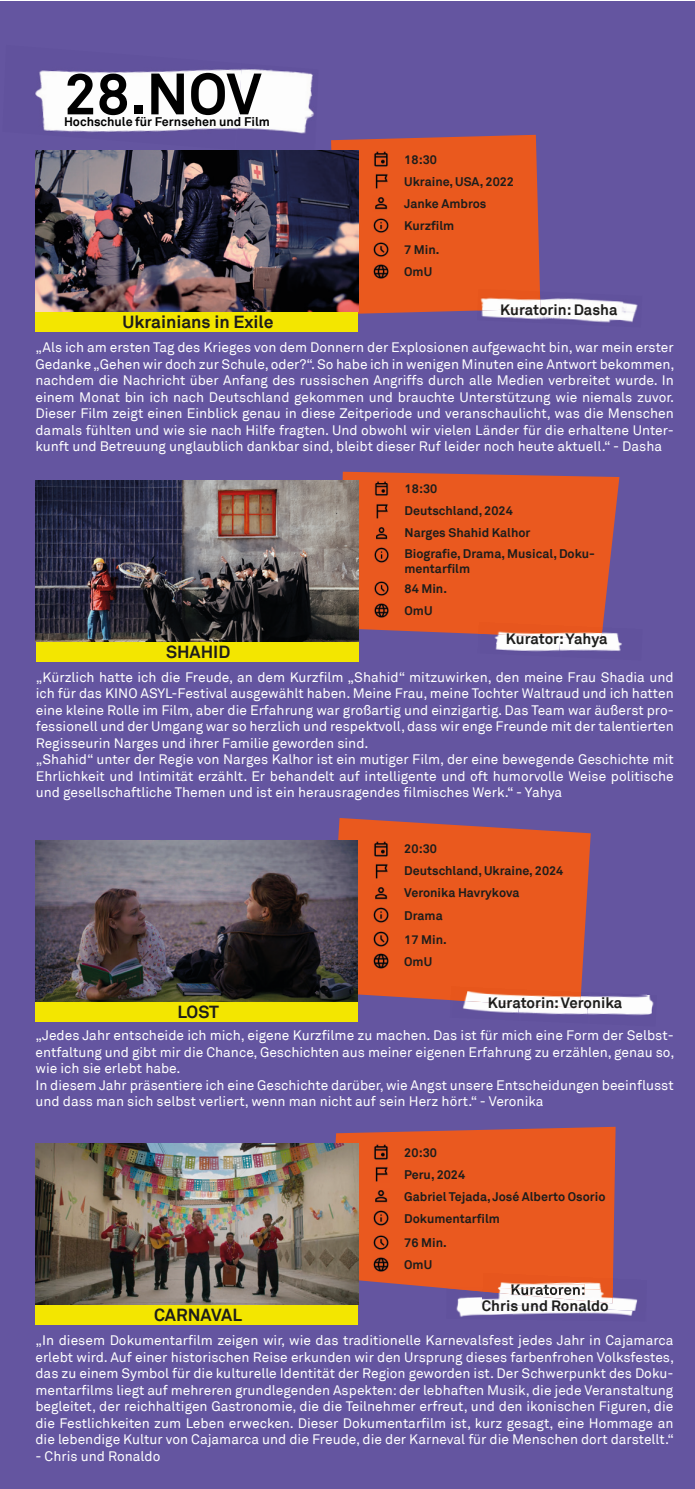
<style>
.page{position:relative;width:695px;height:1489px;background:#fff}
.page>*{position:absolute;margin:0;border:0;box-sizing:border-box;transform-origin:0 0}
.t1{font:700 57.5px "Akkurat";color:#000}
.t2{font:700 17.5px "Akkurat";color:#1d1d1b}
.t3{font:700 15px/15.8px "Akkurat";color:#1d1d1b;text-align:center}
.t4{font:13.75px/16.5px "Akkurat";color:#fff}
.t5{font:700 12.5px/22px "Akkurat";color:#1d1d1b}
.t6{font:700 12.5px "Akkurat";color:#000}
</style>
<div class="page">
<div style="left:0;top:1px;width:694px;height:1487px;background:#6455a0"></div>
<svg style="left:335px;top:1126px;width:280px;height:177px;fill:#ea591f"></svg>
<svg style="left:342px;top:471px;width:277px;height:167px;fill:#ea591f"></svg>
<img style="left:35px;top:69px;width:201px;height:63px">
<img style="left:236px;top:69px;width:82px;height:82px">
<svg style="left:338px;top:818px;width:252px;height:183px;fill:#ea591e"></svg>
<div style="left:35px;top:1001px;width:323px;height:20px;background:#f3e600"></div>
<img style="left:373px;top:840px;width:16px;height:16px">
<img style="left:373px;top:862px;width:16px;height:17px">
<img style="left:373px;top:884px;width:16px;height:17px">
<img style="left:373px;top:906px;width:16px;height:17px">
<img style="left:373px;top:931px;width:16px;height:16px">
<img style="left:373px;top:953px;width:16px;height:16px">
<div style="left:35px;top:1304px;width:323px;height:20px;background:#f3e600"></div>
<img style="left:35px;top:1143px;width:323px;height:161px">
<img style="left:373px;top:1143px;width:16px;height:17px">
<img style="left:373px;top:1165px;width:16px;height:17px">
<img style="left:373px;top:1187px;width:16px;height:17px">
<img style="left:373px;top:1209px;width:16px;height:17px">
<img style="left:373px;top:1234px;width:16px;height:16px">
<img style="left:373px;top:1256px;width:16px;height:16px">
<div style="left:36px;top:641px;width:322px;height:20px;background:#f3e600"></div>
<img style="left:36px;top:480px;width:322px;height:161px">
<img style="left:373px;top:480px;width:16px;height:16px">
<img style="left:373px;top:502px;width:16px;height:17px">
<img style="left:373px;top:524px;width:16px;height:17px">
<img style="left:373px;top:546px;width:16px;height:17px">
<img style="left:373px;top:580px;width:16px;height:16px">
<img style="left:373px;top:602px;width:16px;height:16px">
<div style="left:331px;top:135px;width:209px;height:179px;background:#ea591e"></div>
<div style="left:35px;top:311px;width:323px;height:21px;background:#f3e600"></div>
<img style="left:35px;top:151px;width:323px;height:160px">
<img style="left:373px;top:151px;width:16px;height:16px">
<img style="left:373px;top:173px;width:16px;height:16px">
<img style="left:373px;top:195px;width:16px;height:16px">
<img style="left:373px;top:217px;width:16px;height:16px">
<img style="left:373px;top:241px;width:16px;height:16px">
<img style="left:373px;top:263px;width:16px;height:17px">
<img style="left:36px;top:840px;width:321px;height:161px">
<img style="left:477px;top:295px;width:81px;height:25px">
<img style="left:558px;top:298px;width:80px;height:25px">
<img style="left:477px;top:289px;width:63px;height:21px">
<img style="left:560px;top:627px;width:62px;height:24px">
<img style="left:477px;top:633px;width:83px;height:19px">
<img style="left:478px;top:622px;width:124px;height:16px">
<img style="left:588px;top:992px;width:66px;height:23px">
<img style="left:519px;top:991px;width:69px;height:24px">
<img style="left:449px;top:1000px;width:70px;height:13px">
<img style="left:450px;top:986px;width:131px;height:21px">
<img style="left:613px;top:1278px;width:2px;height:11px">
<img style="left:482px;top:1272px;width:131px;height:17px">
<img style="left:511px;top:1284px;width:73px;height:3px">
<img style="left:446px;top:1291px;width:66px;height:26px">
<img style="left:512px;top:1307px;width:67px;height:8px">
<img style="left:579px;top:1311px;width:54px;height:5px">
<img style="left:446px;top:1287px;width:36px;height:4px">
<img style="left:563px;top:1289px;width:75px;height:22px">
<img style="left:481px;top:1291px;width:83px;height:16px">
<img style="left:482px;top:1287px;width:130px;height:16px">
<img style="left:511px;top:1287px;width:73px;height:7px">
<h1 class="t1" style="left:64px;top:58px;width:199px">28.NOV</h1>
<p class="t6" style="left:64px;top:114px;width:207px">Hochschule für Fernsehen und Film</p>
<p class="t2" style="left:122px;top:311px;width:152px">Ukrainians in Exile</p>
<p class="t5" style="left:404px;top:148px;width:111px">18:30<br>Ukraine, USA, 2022<br>Janke Ambros<br>Kurzfilm</p>
<p class="t5" style="left:404px;top:239px;width:37px">7 Min.<br>OmU</p>
<p class="t3" style="left:500px;top:301px;width:119px">Kuratorin: Dasha</p>
<p class="t4" style="left:35px;top:339px;width:640px;text-align:justify">„Als ich am ersten Tag des Krieges von dem Donnern der Explosionen aufgewacht bin, war mein erster Gedanke „Gehen wir doch zur Schule, oder?“. So habe ich in wenigen Minuten eine Antwort bekommen, nachdem die Nachricht über Anfang des russischen Angriffs durch alle Medien verbreitet wurde. In einem Monat bin ich nach Deutschland gekommen und brauchte Unterstützung wie niemals zuvor.<br>Dieser Film zeigt einen Einblick genau in diese Zeitperiode und veranschaulicht, was die Menschen damals fühlten und wie sie nach Hilfe fragten. Und obwohl wir vielen Länder für die erhaltene Unter&shy;kunft und Betreuung unglaublich dankbar sind, bleibt dieser Ruf leider noch heute aktuell.“ - Dasha</p>
<p class="t2" style="left:166px;top:640px;width:66px">SHAHID</p>
<p class="t5" style="left:404px;top:478px;width:127px">18:30<br>Deutschland, 2024<br>Narges Shahid Kalhor</p>
<p class="t5" style="left:404px;top:546px;width:192px;line-height:15px">Biografie, Drama, Musical, Doku&shy;mentarfilm</p>
<p class="t5" style="left:404px;top:577px;width:44px">84 Min.<br>OmU</p>
<p class="t3" style="left:505px;top:631px;width:103px">Kurator: Yahya</p>
<p class="t4" style="left:36px;top:669px;width:639px">„Kürzlich hatte ich die Freude, an dem Kurzfilm „Shahid“ mitzuwirken, den meine Frau Shadia und ich für das KINO ASYL-Festival ausgewählt haben. Meine Frau, meine Tochter Waltraud und ich hatten eine kleine Rolle im Film, aber die Erfahrung war großartig und einzigartig. Das Team war äußerst pro&shy;fessionell und der Umgang war so herzlich und respektvoll, dass wir enge Freunde mit der talentierten Regisseurin Narges und ihrer Familie geworden sind.<br>„Shahid“ unter der Regie von Narges Kalhor ist ein mutiger Film, der eine bewegende Geschichte mit Ehrlichkeit und Intimität erzählt. Er behandelt auf intelligente und oft humorvolle Weise politische und gesellschaftliche Themen und ist ein herausragendes filmisches Werk.“ - Yahya</p>
<p class="t5" style="left:404px;top:838px;width:34px">20:30</p>
<p class="t2" style="left:177px;top:1000px;width:43px">LOST</p>
<p class="t5" style="left:404px;top:860px;width:161px">Deutschland, Ukraine, 2024<br>Veronika Havrykova<br>Drama</p>
<p class="t5" style="left:404px;top:928px;width:44px">17 Min.<br>OmU</p>
<p class="t3" style="left:487px;top:994px;width:136px">Kuratorin: Veronika</p>
<p class="t4" style="left:35px;top:1027px;width:640px">„Jedes Jahr entscheide ich mich, eigene Kurzfilme zu machen. Das ist für mich eine Form der Selbst&shy;entfaltung und gibt mir die Chance, Geschichten aus meiner eigenen Erfahrung zu erzählen, genau so, wie ich sie erlebt habe.<br>In diesem Jahr präsentiere ich eine Geschichte darüber, wie Angst unsere Entscheidungen beeinflusst und dass man sich selbst verliert, wenn man nicht auf sein Herz hört.“ - Veronika</p>
<p class="t2" style="left:154px;top:1303px;width:89px">CARNAVAL</p>
<p class="t5" style="left:404px;top:1141px;width:203px">20:30<br>Peru, 2024<br>Gabriel Tejada, José Alberto Osorio<br>Dokumentarfilm</p>
<p class="t5" style="left:404px;top:1231px;width:44px">76 Min.<br>OmU</p>
<p class="t3" style="left:481px;top:1281px;width:128px">Kuratoren:<br>Chris und Ronaldo</p>
<p class="t4" style="left:35px;top:1332px;width:640px;text-align:justify">„In diesem Dokumentarfilm zeigen wir, wie das traditionelle Karnevalsfest jedes Jahr in Cajamarca erlebt wird. Auf einer historischen Reise erkunden wir den Ursprung dieses farbenfrohen Volksfestes, das zu einem Symbol für die kulturelle Identität der Region geworden ist. Der Schwerpunkt des Doku&shy;mentarfilms liegt auf mehreren grundlegenden Aspekten: der lebhaften Musik, die jede Veranstaltung begleitet, der reichhaltigen Gastronomie, die die Teilnehmer erfreut, und den ikonischen Figuren, die die Festlichkeiten zum Leben erwecken. Dieser Dokumentarfilm ist, kurz gesagt, eine Hommage an die lebendige Kultur von Cajamarca und die Freude, die der Karneval für die Menschen dort darstellt.“</p>
<p class="t4" style="left:35px;top:1447px;width:126px">- Chris und Ronaldo</p>
</div>
